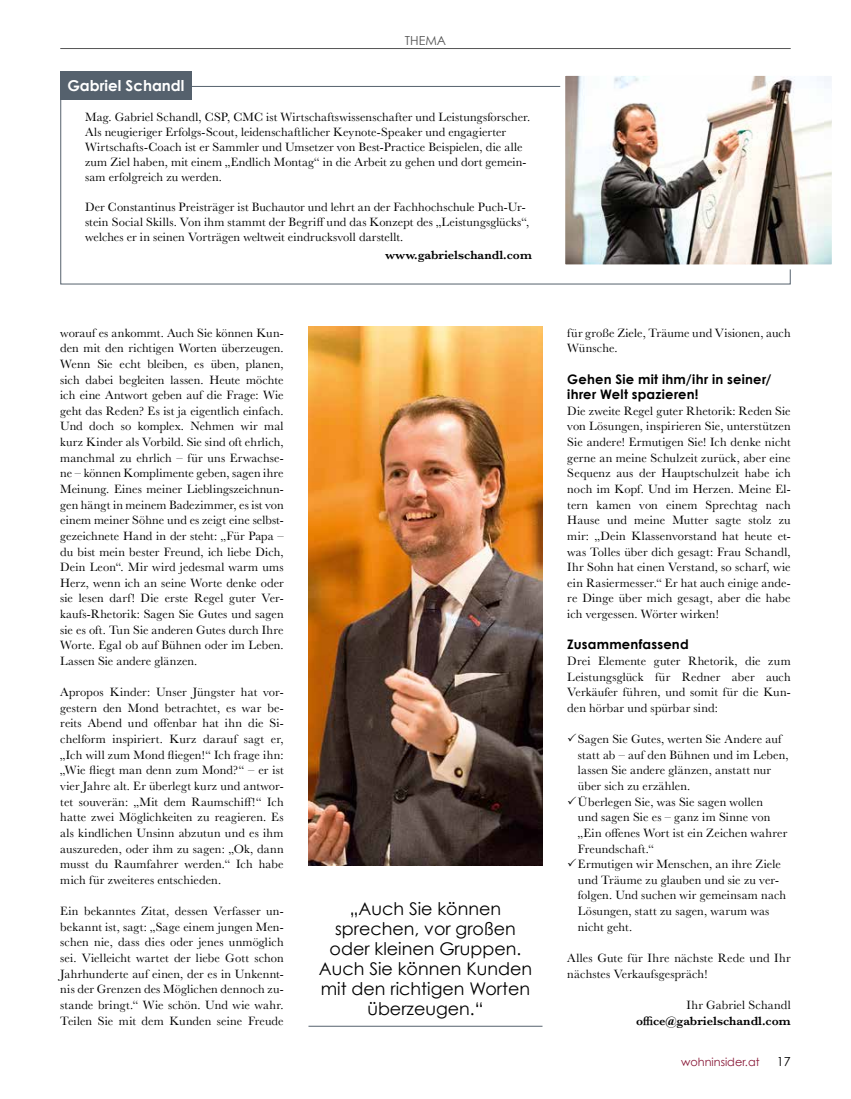
<style>
.page{position:relative;width:851px;height:1099px;background:#fff}
.page>*{position:absolute;margin:0;border:0;box-sizing:border-box;transform-origin:0 0}
.t1{font:17.5px/20px "Century Gothic";color:#000;text-align:center}
.t2{font:700 15px "Century Gothic";color:#fff}
.t3{font:700 13.12px/15.6px "Century Gothic";letter-spacing:.015em;color:#000}
.t4{font:12.5px/15.6px "Baskerville";letter-spacing:.01em;color:#000}
.t5{font:600 12.5px "Baskerville";color:#000}
.t6{font:12.5px "Century Gothic";color:#565656}
.t7{font:12.5px "Century Gothic";color:#000}
.t8{font:11.25px "Century Gothic";color:#881837}
</style>
<div class="page">
<hr style="left:60px;top:48px;width:730px;height:1px;background:#565656">
<div style="left:60px;top:71px;width:131px;height:28px;background:#55616d"></div>
<hr style="left:308px;top:1025px;width:234px;height:1px;background:#55616d">
<img style="left:308px;top:326px;width:234px;height:539px">
<img style="left:557px;top:75px;width:275px;height:197px">
<p class="t2" style="left:67px;top:76px;width:118px">Gabriel Schandl</p>
<p class="t6" style="left:405px;top:33px;width:43px">THEMA</p>
<p class="t4" style="left:85px;top:110px;width:446px;line-height:15px">Mag. Gabriel Schandl, CSP, CMC ist Wirtschaftswissenschafter und Leistungsforscher.<br>Als neugieriger Erfolgs-Scout, leidenschaftlicher Keynote-Speaker und engagierter Wirtschafts-Coach ist er Sammler und Umsetzer von Best-Practice Beispielen, die alle zum Ziel haben, mit einem „Endlich Montag“ in die Arbeit zu gehen und dort gemein&shy;sam erfolgreich zu werden.</p>
<p class="t4" style="left:85px;top:200px;width:446px;line-height:15px">Der Constantinus Preisträger ist Buchautor und lehrt an der Fachhochschule Puch-Ur&shy;stein Social Skills. Von ihm stammt der Begriff und das Konzept des „Leistungsglücks“, welches er in seinen Vorträgen weltweit eindrucksvoll darstellt.</p>
<p class="t5" style="left:385px;top:246px;width:148px">www.gabrielschandl.com</p>
<p class="t4" style="left:60px;top:325px;width:225px;text-align:justify">worauf es ankommt. Auch Sie können Kun&shy;den mit den richtigen Worten überzeugen.<br>Wenn Sie echt bleiben, es üben, planen, sich dabei begleiten lassen. Heute möchte ich eine Antwort geben auf die Frage: Wie geht das Reden? Es ist ja eigentlich einfach.<br>Und doch so komplex. Nehmen wir mal kurz Kinder als Vorbild. Sie sind oft ehrlich, manchmal zu ehrlich – für uns Erwachse&shy;ne – können Komplimente geben, sagen ihre Meinung. Eines meiner Lieblingszeichnun&shy;gen hängt in meinem Badezimmer, es ist von einem meiner Söhne und es zeigt eine selbst&shy;gezeichnete Hand in der steht: „Für Papa – du bist mein bester Freund, ich liebe Dich, Dein Leon“. Mir wird jedesmal warm ums Herz, wenn ich an seine Worte denke oder sie lesen darf! Die erste Regel guter Ver&shy;kaufs-Rhetorik: Sagen Sie Gutes und sagen sie es oft. Tun Sie anderen Gutes durch Ihre Worte. Egal ob auf Bühnen oder im Leben.<br>Lassen Sie andere glänzen.</p>
<p class="t4" style="left:60px;top:684px;width:225px;text-align:justify">Apropos Kinder: Unser Jüngster hat vor&shy;gestern den Mond betrachtet, es war be&shy;reits Abend und offenbar hat ihn die Si&shy;chelform inspiriert. Kurz darauf sagt er, „Ich will zum Mond fliegen!“ Ich frage ihn: „Wie fliegt man denn zum Mond?“ – er ist vier Jahre alt. Er überlegt kurz und antwor&shy;tet souverän: „Mit dem Raumschiff!“ Ich hatte zwei Möglichkeiten zu reagieren. Es als kindlichen Unsinn abzutun und es ihm auszureden, oder ihm zu sagen: „Ok, dann musst du Raumfahrer werden.“ Ich habe mich für zweiteres entschieden.</p>
<p class="t4" style="left:60px;top:903px;width:225px;text-align:justify">Ein bekanntes Zitat, dessen Verfasser un&shy;bekannt ist, sagt: „Sage einem jungen Men&shy;schen nie, dass dies oder jenes unmöglich sei. Vielleicht wartet der liebe Gott schon Jahrhunderte auf einen, der es in Unkennt&shy;nis der Grenzen des Möglichen dennoch zu&shy;stande bringt.“ Wie schön. Und wie wahr.<br>Teilen Sie mit dem Kunden seine Freude</p>
<h1 class="t1" style="left:319px;top:898px;width:215px">„Auch Sie können sprechen, vor großen oder kleinen Gruppen.<br>Auch Sie können Kunden mit den richtigen Worten überzeugen.“</h1>
<p class="t4" style="left:567px;top:325px;width:225px">für große Ziele, Träume und Visionen, auch<br>Wünsche.</p>
<p class="t3" style="left:567px;top:370px;width:206px">Gehen Sie mit ihm/ihr in seiner/ ihrer Welt spazieren!</p>
<p class="t4" style="left:567px;top:403px;width:225px;text-align:justify">Die zweite Regel guter Rhetorik: Reden Sie von Lösungen, inspirieren Sie, unterstützen Sie andere! Ermutigen Sie! Ich denke nicht gerne an meine Schulzeit zurück, aber eine Sequenz aus der Hauptschulzeit habe ich noch im Kopf. Und im Herzen. Meine El&shy;tern kamen von einem Sprechtag nach Hause und meine Mutter sagte stolz zu mir: „Dein Klassenvorstand hat heute et&shy;was Tolles über dich gesagt: Frau Schandl, Ihr Sohn hat einen Verstand, so scharf, wie ein Rasiermesser.“ Er hat auch einige ande&shy;re Dinge über mich gesagt, aber die habe ich vergessen. Wörter wirken!</p>
<p class="t3" style="left:567px;top:636px;width:123px">Zusammenfassend</p>
<p class="t4" style="left:567px;top:653px;width:225px;text-align:justify">Drei Elemente guter Rhetorik, die zum Leistungsglück für Redner aber auch Verkäufer führen, und somit für die Kun&shy;den hörbar und spürbar sind:</p>
<p class="t4" style="left:578px;top:731px;width:212px;text-indent:-11px">✓Sagen Sie Gutes, werten Sie Andere auf statt ab – auf den Bühnen und im Leben, lassen Sie andere glänzen, anstatt nur über sich zu erzählen.</p>
<p class="t4" style="left:578px;top:794px;width:211px;text-indent:-11px">✓Überlegen Sie, was Sie sagen wollen<br>und sagen Sie es – ganz im Sinne von „Ein offenes Wort ist ein Zeichen wahrer<br>Freundschaft.“</p>
<p class="t4" style="left:578px;top:856px;width:210px;text-indent:-11px">✓Ermutigen wir Menschen, an ihre Ziele und Träume zu glauben und sie zu ver&shy;folgen. Und suchen wir gemeinsam nach<br>Lösungen, statt zu sagen, warum was nicht geht.</p>
<p class="t4" style="left:567px;top:950px;width:225px">Alles Gute für Ihre nächste Rede und Ihr nächstes Verkaufsgespräch!</p>
<p class="t4" style="left:686px;top:997px;width:106px">Ihr Gabriel Schandl</p>
<p class="t5" style="left:636px;top:1011px;width:156px">office@gabrielschandl.com</p>
<p class="t8" style="left:681px;top:1054px;width:80px">wohninsider.at</p>
<p class="t7" style="left:776px;top:1053px;width:15px">17</p>
</div>
